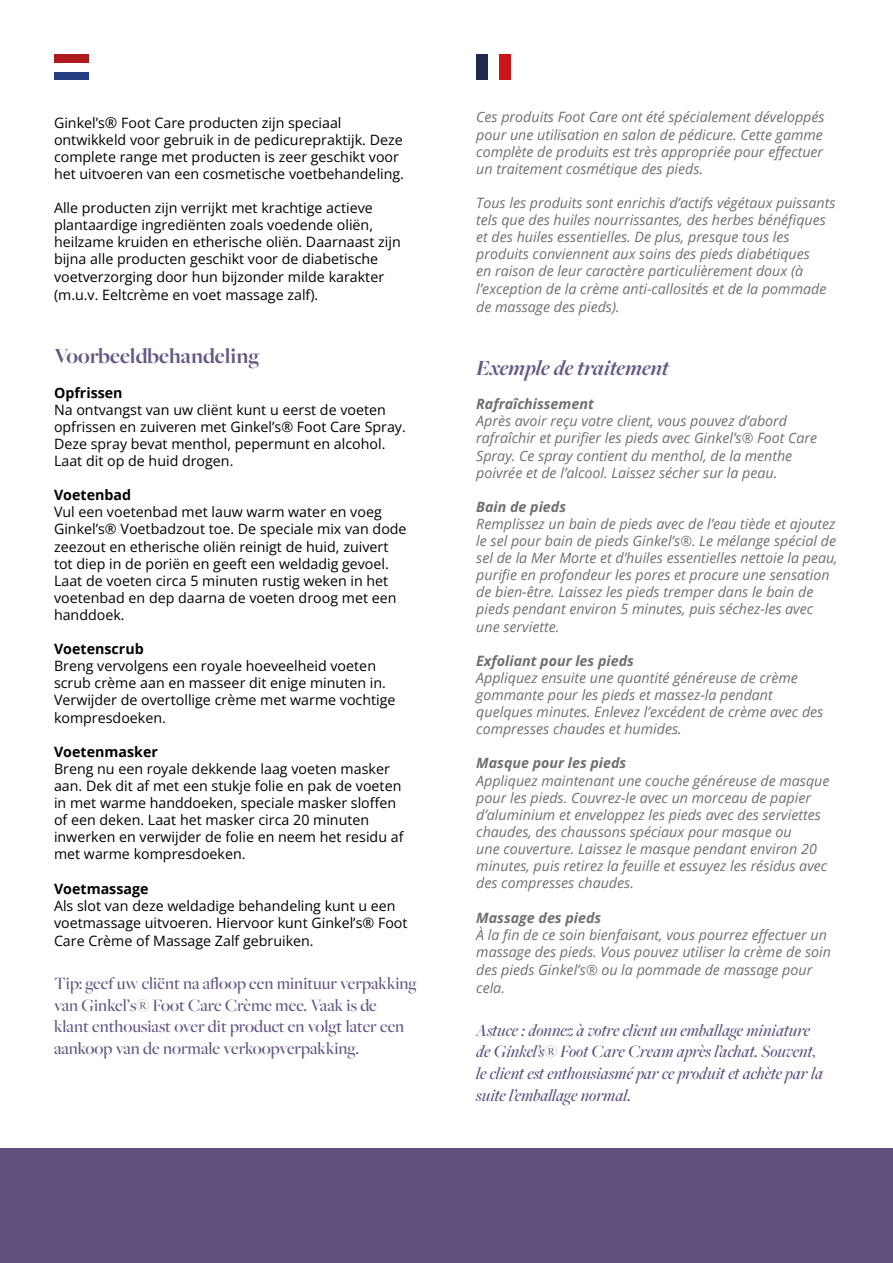
<style>
.page{position:relative;width:893px;height:1263px;background:#fff}
.page>*{position:absolute;margin:0;border:0;box-sizing:border-box;transform-origin:0 0}
.t1{font:700 22.5px "Freight Big Pro";color:#665783}
.t2{font:italic 700 22.5px "Freight Big Pro";color:#665783}
.t3{font:500 18px/21.6px "Freight Big Pro";color:#665783}
.t4{font:italic 500 18px/21.6px "Freight Big Pro";color:#5f507e}
.t5{font:italic 14.25px/17.1px "Open Sans";color:#706f6f}
.t6{font:14.25px/17.1px "Open Sans";color:#000}
.t7{font:italic 700 14.25px "Open Sans";color:#706f6f}
.t8{font:700 14.25px "Open Sans";color:#000}
.s1{font-size:15px}
</style>
<div class="page">
<div style="left:0;top:1148px;width:893px;height:115px;background:#5f507e"></div>
<div style="left:476px;top:54px;width:12px;height:26px;background:#1e2950"></div>
<div style="left:499px;top:54px;width:11px;height:26px;background:#cb151b"></div>
<div style="left:54px;top:54px;width:34px;height:26px;background:#263d83"></div>
<div style="left:54px;top:54px;width:34px;height:17px;background:#fff"></div>
<div style="left:54px;top:54px;width:34px;height:9px;background:#ae1a1d"></div>
<p class="t6" style="left:54px;top:114px;width:352px">Ginkel’s<span class="s1">®</span> Foot Care producten zijn speciaal ontwikkeld voor gebruik in de pedicurepraktijk. Deze complete range met producten is zeer geschikt voor het uitvoeren van een cosmetische voetbehandeling.</p>
<p class="t6" style="left:54px;top:199px;width:348px">Alle producten zijn verrijkt met krachtige actieve plantaardige ingrediënten zoals voedende oliën, heilzame kruiden en etherische oliën. Daarnaast zijn bijna alle producten geschikt voor de diabetische voetverzorging door hun bijzonder milde karakter (m.u.v. Eeltcrème en voet massage zalf).</p>
<h1 class="t1" style="left:54px;top:341px;width:207px">Voorbeeldbehandeling</h1>
<p class="t8" style="left:54px;top:382px;width:70px">Opfrissen</p>
<p class="t6" style="left:54px;top:401px;width:353px">Na ontvangst van uw cliënt kunt u eerst de voeten opfrissen en zuiveren met Ginkel’s® Foot Care Spray.<br>Deze spray bevat menthol, pepermunt en alcohol.<br>Laat dit op de huid drogen.</p>
<p class="t8" style="left:54px;top:485px;width:79px">Voetenbad</p>
<p class="t6" style="left:54px;top:503px;width:354px">Vul een voetenbad met lauw warm water en voeg Ginkel’s® Voetbadzout toe. De speciale mix van dode zeezout en etherische oliën reinigt de huid, zuivert tot diep in de poriën en geeft een weldadig gevoel.<br>Laat de voeten circa 5 minuten rustig weken in het voetenbad en dep daarna de voeten droog met een handdoek.</p>
<p class="t8" style="left:54px;top:639px;width:91px">Voetenscrub</p>
<p class="t6" style="left:54px;top:657px;width:343px">Breng vervolgens een royale hoeveelheid voeten scrub crème aan en masseer dit enige minuten in.<br>Verwijder de overtollige crème met warme vochtige kompresdoeken.</p>
<p class="t8" style="left:54px;top:741px;width:105px">Voetenmasker</p>
<p class="t6" style="left:54px;top:760px;width:351px">Breng nu een royale dekkende laag voeten masker aan. Dek dit af met een stukje folie en pak de voeten in met warme handdoeken, speciale masker sloffen of een deken. Laat het masker circa 20 minuten inwerken en verwijder de folie en neem het residu af met warme kompresdoeken.</p>
<p class="t8" style="left:54px;top:878px;width:96px">Voetmassage</p>
<p class="t6" style="left:54px;top:896px;width:355px;line-height:17.5px">Als slot van deze weldadige behandeling kunt u een voetmassage uitvoeren. Hiervoor kunt Ginkel’s® Foot<br>Care Crème of Massage Zalf gebruiken.</p>
<p class="t3" style="left:54px;top:972px;width:364px">Tip: geef uw cliënt na afloop een minituur verpakking van Ginkel’s® Foot Care Crème mee. Vaak is de<br>klant enthousiast over dit product en volgt later een aankoop van de normale verkoopverpakking.</p>
<p class="t5" style="left:476px;top:108px;width:350px;text-align:justify">Ces produits Foot Care ont été spécialement développés pour une utilisation en salon de pédicure. Cette gamme complète de produits est très appropriée pour effectuer un traitement cosmétique des pieds.</p>
<p class="t5" style="left:476px;top:194px;width:361px">Tous les produits sont enrichis d’actifs végétaux puissants tels que des huiles nourrissantes, des herbes bénéfiques et des huiles essentielles. De plus, presque tous les produits conviennent aux soins des pieds diabétiques<br>en raison de leur caractère particulièrement doux (à l’exception de la crème anti-callosités et de la pommade de massage des pieds).</p>
<h1 class="t2" style="left:476px;top:352px;width:194px">Exemple de traitement</h1>
<p class="t7" style="left:476px;top:394px;width:119px">Rafraîchissement</p>
<p class="t5" style="left:476px;top:412px;width:342px">Après avoir reçu votre client, vous pouvez d’abord rafraîchir et purifier les pieds avec Ginkel’s® Foot Care Spray. Ce spray contient du menthol, de la menthe poivrée et de l’alcool. Laissez sécher sur la peau.</p>
<p class="t7" style="left:476px;top:497px;width:91px">Bain de pieds</p>
<p class="t5" style="left:476px;top:515px;width:363px">Remplissez un bain de pieds avec de l’eau tiède et ajoutez le sel pour bain de pieds Ginkel’s®. Le mélange spécial de sel de la Mer Morte et d’huiles essentielles nettoie la peau, purifie en profondeur les pores et procure une sensation de bien-être. Laissez les pieds tremper dans le bain de pieds pendant environ 5 minutes, puis séchez-les avec une serviette.</p>
<p class="t7" style="left:476px;top:651px;width:159px">Exfoliant pour les pieds</p>
<p class="t5" style="left:476px;top:669px;width:349px">Appliquez ensuite une quantité généreuse de crème gommante pour les pieds et massez-la pendant quelques minutes. Enlevez l’excédent de crème avec des compresses chaudes et humides.</p>
<p class="t7" style="left:476px;top:753px;width:152px">Masque pour les pieds</p>
<p class="t5" style="left:476px;top:771px;width:355px">Appliquez maintenant une couche généreuse de masque pour les pieds. Couvrez-le avec un morceau de papier d’aluminium et enveloppez les pieds avec des serviettes chaudes, des chaussons spéciaux pour masque ou<br>une couverture. Laissez le masque pendant environ 20 minutes, puis retirez la feuille et essuyez les résidus avec des compresses chaudes.</p>
<p class="t7" style="left:476px;top:908px;width:127px">Massage des pieds</p>
<p class="t5" style="left:476px;top:926px;width:356px">À la fin de ce soin bienfaisant, vous pourrez effectuer un massage des pieds. Vous pouvez utiliser la crème de soin des pieds Ginkel’s® ou la pommade de massage pour cela.</p>
<p class="t4" style="left:476px;top:1019px;width:348px">Astuce : donnez à votre client un emballage miniature de Ginkel’s® Foot Care Cream après l’achat. Souvent, le client est enthousiasmé par ce produit et achète par la suite l’emballage normal.</p>
</div>
